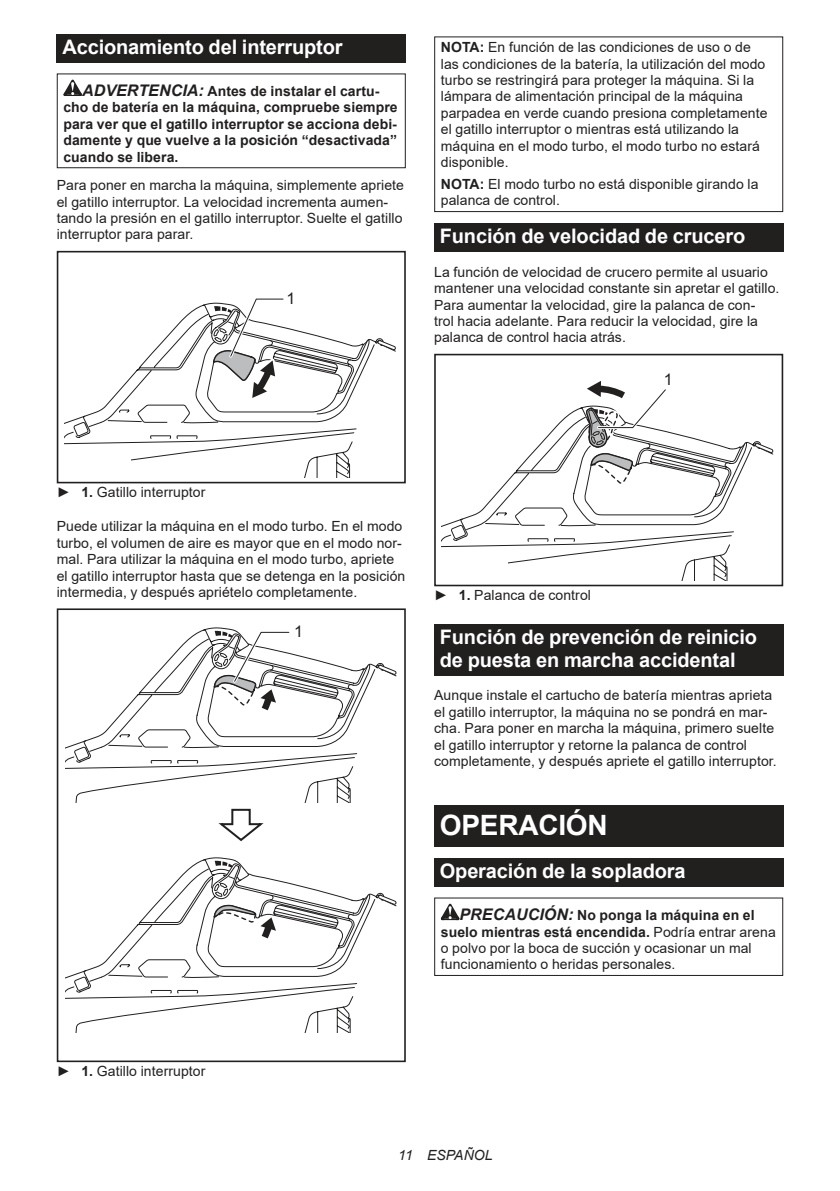
<style>
.page{position:relative;width:840px;height:1191px;background:#fff}
.page>*{position:absolute;margin:0;border:0;box-sizing:border-box;transform-origin:0 0}
.t1{font:700 28px "Arial";letter-spacing:-.01em;color:#fff}
.t2{font:700 20px/23.4px "Arial";letter-spacing:-.01em;color:#fff}
.t3{font:16px "Arial";color:#221f1f}
.t4{font:14px/16.4px "Arial";letter-spacing:.005em;color:#221f1f}
.t5{font:700 14px/16.4px "Arial";letter-spacing:.005em;color:#221f1f}
.t6{font:italic 14px "Arial";letter-spacing:.005em;color:#221f1f}
.s1{font-style:italic;font-size:16px}
.s2{font-weight:700}
.s3{font-weight:700;font-style:italic;font-size:16px}
</style>
<div class="page">
<div style="left:57px;top:34px;width:348px;height:29px;background:#221f1f"></div>
<svg style="left:63px;top:80px;width:19px;height:16px"></svg>
<div style="left:57px;top:73px;width:348px;height:95px;border:1px solid #221f1f"></div>
<svg style="left:131px;top:444px;width:221px;height:34px"></svg>
<div style="left:57px;top:251px;width:348px;height:232px;border:2px solid #221f1f"></div>
<svg style="left:64px;top:298px;width:332px;height:146px"></svg>
<svg style="left:75px;top:999px;width:277px;height:33px"></svg>
<div style="left:57px;top:608px;width:348px;height:454px;border:2px solid #221f1f"></div>
<svg style="left:65px;top:629px;width:332px;height:370px"></svg>
<div style="left:434px;top:36px;width:348px;height:176px;border:1px solid #221f1f"></div>
<div style="left:434px;top:223px;width:348px;height:29px;background:#221f1f"></div>
<svg style="left:733px;top:441px;width:40px;height:92px"></svg>
<div style="left:434px;top:354px;width:348px;height:232px;border:2px solid #221f1f"></div>
<svg style="left:441px;top:381px;width:292px;height:205px"></svg>
<div style="left:434px;top:623px;width:348px;height:52px;background:#221f1f"></div>
<div style="left:434px;top:805px;width:348px;height:41px;background:#221f1f"></div>
<div style="left:434px;top:858px;width:348px;height:28px;background:#221f1f"></div>
<svg style="left:440px;top:903px;width:19px;height:17px"></svg>
<div style="left:434px;top:897px;width:348px;height:79px;border:1px solid #221f1f"></div>
<h2 class="t2" style="left:62px;top:37px;width:281px">Accionamiento del interruptor</h2>
<p class="t5" style="left:63px;top:84px;width:335px;text-indent:19px"><span class="s1">ADVERTENCIA:</span> Antes de instalar el cartu&shy;cho de batería en la máquina, compruebe siempre para ver que el gatillo interruptor se acciona debi&shy;damente y que vuelve a la posición “desactivada” cuando se libera.</p>
<p class="t4" style="left:57px;top:178px;width:348px">Para poner en marcha la máquina, simplemente apriete el gatillo interruptor. La velocidad incrementa aumen&shy;tando la presión en el gatillo interruptor. Suelte el gatillo interruptor para parar.</p>
<p class="t3" style="left:286px;top:289px;width:10px">1</p>
<p class="t4" style="left:440px;top:39px;width:328px"><span class="s2">NOTA:</span> En función de las condiciones de uso o de las condiciones de la batería, la utilización del modo turbo se restringirá para proteger la máquina. Si la lámpara de alimentación principal de la máquina parpadea en verde cuando presiona completamente el gatillo interruptor o mientras está utilizando la máquina en el modo turbo, el modo turbo no estará disponible.</p>
<p class="t4" style="left:440px;top:177px;width:319px"><span class="s2">NOTA:</span> El modo turbo no está disponible girando la palanca de control.</p>
<h2 class="t2" style="left:439px;top:226px;width:307px">Función de velocidad de crucero</h2>
<p class="t4" style="left:434px;top:264px;width:346px">La función de velocidad de crucero permite al usuario mantener una velocidad constante sin apretar el gatillo.<br>Para aumentar la velocidad, gire la palanca de con-<br>trol hacia adelante. Para reducir la velocidad, gire la palanca de control hacia atrás.</p>
<p class="t3" style="left:663px;top:370px;width:10px">1</p>
<p class="t4" style="left:57px;top:484px;width:150px">► <span class="s2">1.</span> Gatillo interruptor</p>
<p class="t4" style="left:57px;top:519px;width:350px">Puede utilizar la máquina en el modo turbo. En el modo turbo, el volumen de aire es mayor que en el modo nor&shy;mal. Para utilizar la máquina en el modo turbo, apriete el gatillo interruptor hasta que se detenga en la posición intermedia, y después apriételo completamente.</p>
<p class="t3" style="left:294px;top:622px;width:10px">1</p>
<p class="t4" style="left:434px;top:586px;width:158px">► <span class="s2">1.</span> Palanca de control</p>
<h2 class="t2" style="left:439px;top:627px;width:319px">Función de prevención de reinicio de puesta en marcha accidental</h2>
<p class="t4" style="left:434px;top:687px;width:344px">Aunque instale el cartucho de batería mientras aprieta el gatillo interruptor, la máquina no se pondrá en mar&shy;cha. Para poner en marcha la máquina, primero suelte el gatillo interruptor y retorne la palanca de control completamente, y después apriete el gatillo interruptor.</p>
<h1 class="t1" style="left:439px;top:815px;width:169px">OPERACIÓN</h1>
<h2 class="t2" style="left:439px;top:861px;width:247px">Operación de la sopladora</h2>
<p class="t4" style="left:440px;top:907px;width:336px;text-indent:19px"><span class="s3">PRECAUCIÓN:</span> <span class="s2">No ponga la máquina en el suelo mientras está encendida.</span> Podría entrar arena o polvo por la boca de succión y ocasionar un mal funcionamiento o heridas personales.</p>
<p class="t4" style="left:57px;top:1062px;width:150px">► <span class="s2">1.</span> Gatillo interruptor</p>
<p class="t6" style="left:398px;top:1147px;width:96px">11 ESPAÑOL</p>
</div>
